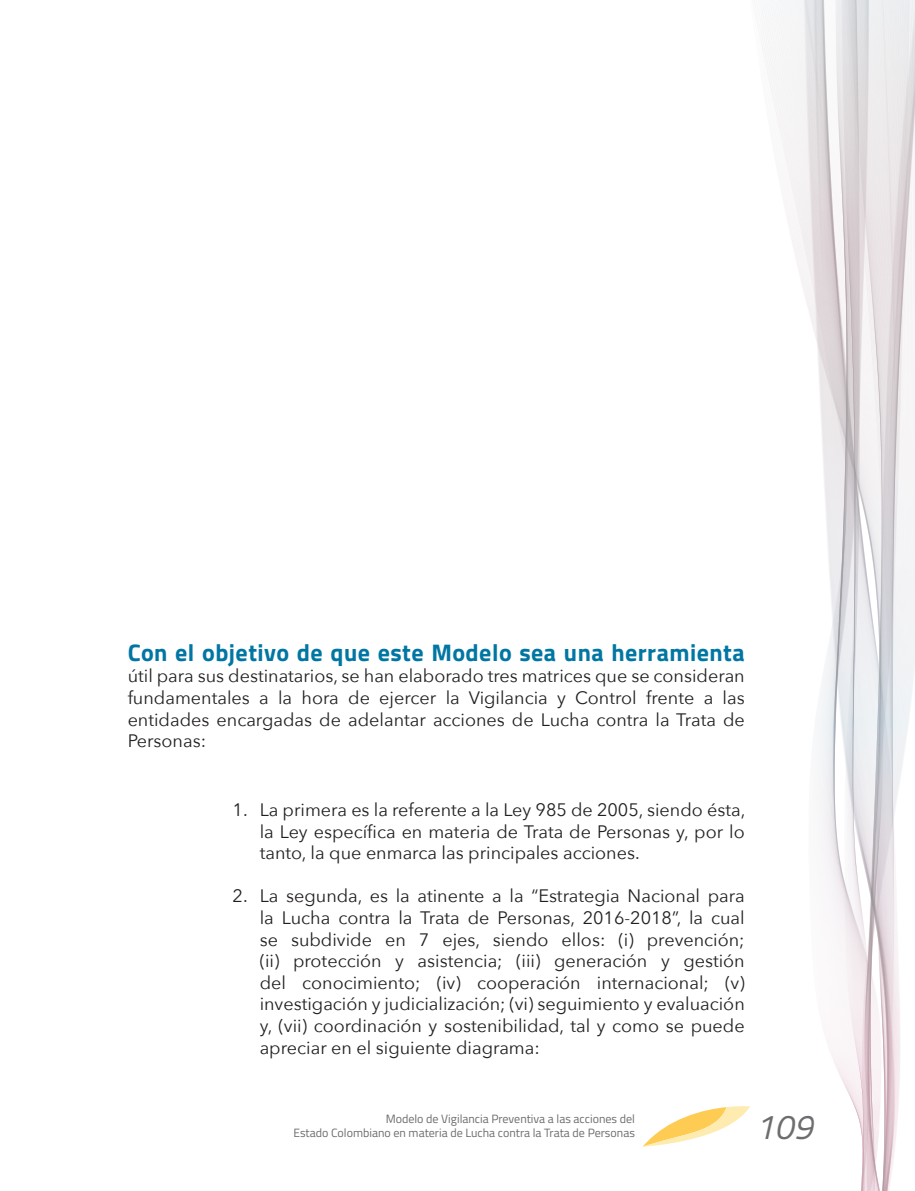
<style>
.page{position:relative;width:915px;height:1191px;background:#fff}
.page>*{position:absolute;margin:0;border:0;box-sizing:border-box;transform-origin:0 0}
.t1{font:italic 34.5px "Titillium Web";color:#6c6d70}
.t2{font:700 24px "Titillium Web";letter-spacing:.02em;color:#0076a3}
.t3{font:18px/21.6px "Avenir Next";color:#231f20;text-align:justify}
.t4{font:12px/14.4px "Titillium Web";color:#6c6d70;text-align:right}
</style>
<div class="page">
<svg style="left:761px;top:0;width:153px;height:1191px"></svg>
<svg style="left:643px;top:1106px;width:106px;height:40px"></svg>
<h2 class="t2" style="left:128px;top:634px;width:618px">Con el objetivo de que este Modelo sea una herramienta</h2>
<p class="t3" style="left:128px;top:664px;width:618px">útil para sus destinatarios, se han elaborado tres matrices que se consideran fundamentales a la hora de ejercer la Vigilancia y Control frente a las entidades encargadas de adelantar acciones de Lucha contra la Trata de Personas:</p>
<p class="t3" style="left:259px;top:798px;width:487px;text-indent:-27px">1. La primera es la referente a la Ley 985 de 2005, siendo ésta, la Ley específica en materia de Trata de Personas y, por lo tanto, la que enmarca las principales acciones.</p>
<p class="t3" style="left:259px;top:884px;width:486px;text-indent:-27px">2. La segunda, es la atinente a la “Estrategia Nacional para la Lucha contra la Trata de Personas, 2016-2018”, la cual se subdivide en 7 ejes, siendo ellos: (i) prevención; (ii) protección y asistencia; (iii) generación y gestión del conocimiento; (iv) cooperación internacional; (v) investigación y judicialización; (vi) seguimiento y evaluación y, (vii) coordinación y sostenibilidad, tal y como se puede apreciar en el siguiente diagrama:</p>
<p class="t4" style="left:293px;top:1111px;width:343px">Modelo de Vigilancia Preventiva a las acciones del<br>Estado Colombiano en materia de Lucha contra la Trata de Personas</p>
<h1 class="t1" style="left:754px;top:1101px;width:59px">109</h1>
</div>
